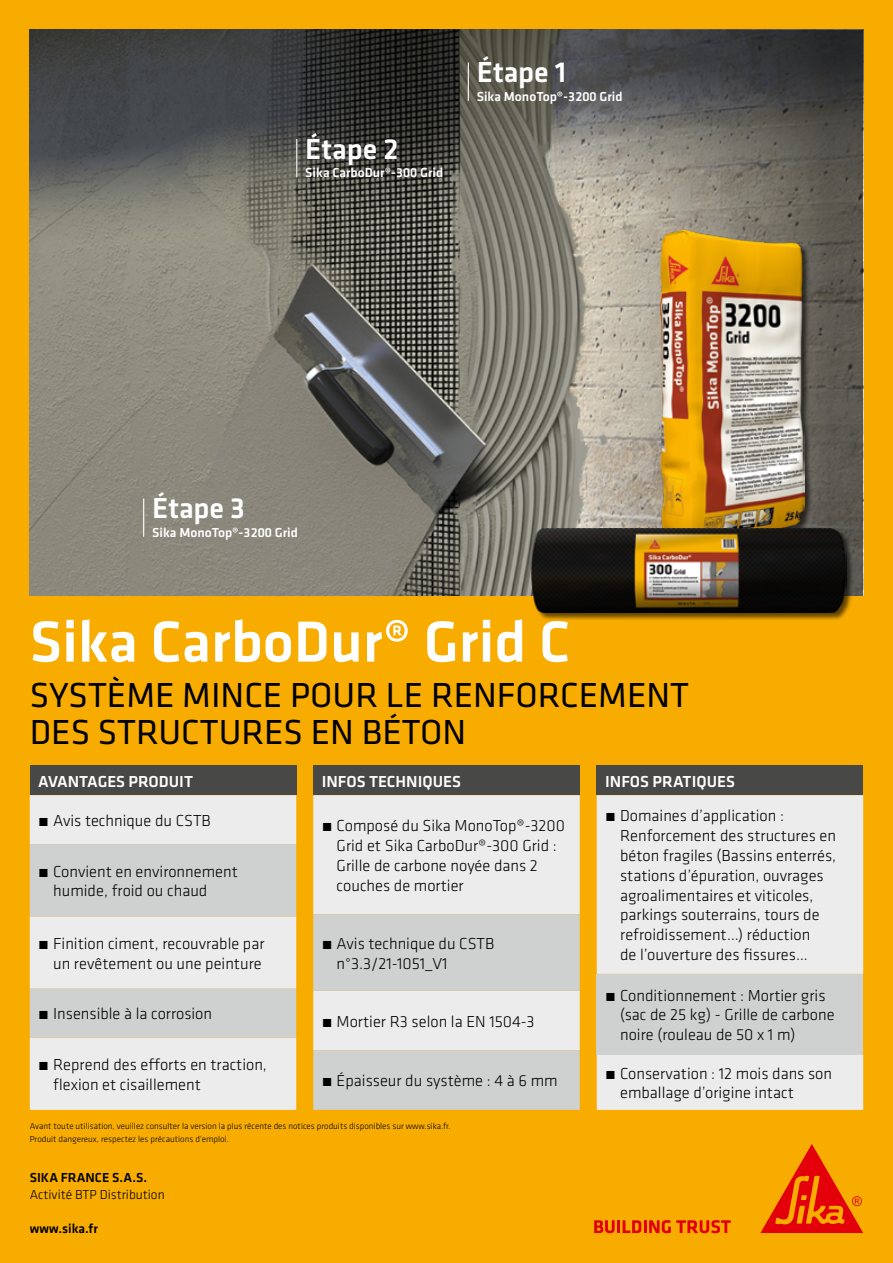
<style>
.page{position:relative;width:893px;height:1263px;background:#f8ac00}
.page>*{position:absolute;margin:0;border:0;box-sizing:border-box;transform-origin:0 0}
.t1{font:500 60px "Klavika";color:#fff}
.t2{font:36px/37px "Klavika";color:#000}
.t3{font:500 30px "Klavika";color:#fff}
.t4{font:300 16.5px/19.8px "Klavika";color:#000}
.t5{font:500 16.5px "Klavika";color:#fff}
.t6{font:500 13.5px "Klavika";color:#fff}
.t7{font:500 13.5px "Klavika";color:#000}
.t8{font:300 13.5px "Klavika";color:#000}
.t9{font:300 9px/12.8px "Klavika";color:#000}
.s1{font-weight:500}
.s2{font-weight:500;color:#fff}
</style>
<div class="page">
<svg style="left:594px;top:1220px;width:137px;height:13px"></svg>
<svg style="left:760px;top:1144px;width:103px;height:89px"></svg>
<img style="left:30px;top:30px;width:550px;height:565px">
<div style="left:313px;top:765px;width:267px;height:30px;background:#484847"></div>
<div style="left:313px;top:795px;width:267px;height:119px;background:#ececec"></div>
<svg style="left:313px;top:914px;width:267px;height:196px;background:#d7d8d7"></svg>
<div style="left:597px;top:765px;width:266px;height:30px;background:#484847"></div>
<div style="left:597px;top:795px;width:266px;height:315px;background:#ececec"></div>
<div style="left:597px;top:974px;width:266px;height:80px;background:#cfd0d0"></div>
<div style="left:30px;top:765px;width:266px;height:30px;background:#484847"></div>
<div style="left:30px;top:795px;width:266px;height:315px;background:#ececec"></div>
<svg style="left:30px;top:844px;width:266px;height:193px;background:#d9dad9"></svg>
<svg style="left:580px;top:30px;width:283px;height:565px;background:#7a766e"></svg>
<div style="left:662px;top:231px;width:151px;height:322px;background:#000;opacity:.6"></div>
<img style="left:661px;top:230px;width:143px;height:298px">
<div style="left:533px;top:529px;width:321px;height:92px;background:#000;opacity:.6"></div>
<img style="left:531px;top:528px;width:315px;height:85px">
<hr style="left:296px;top:139px;width:1px;height:38px;background:#fff">
<hr style="left:143px;top:498px;width:1px;height:39px;background:#fff">
<hr style="left:468px;top:63px;width:1px;height:38px;background:#fff">
<h3 class="t3" style="left:477px;top:52px;width:91px">Étape 1</h3>
<h3 class="t3" style="left:305px;top:128px;width:95px">Étape 2</h3>
<p class="t6" style="left:305px;top:164px;width:140px">Sika CarboDur®-300 Grid</p>
<p class="t6" style="left:477px;top:87px;width:147px">Sika MonoTop®-3200 Grid</p>
<h3 class="t3" style="left:152px;top:488px;width:94px">Étape 3</h3>
<p class="t6" style="left:152px;top:523px;width:147px">Sika MonoTop®-3200 Grid</p>
<h1 class="t1" style="left:30px;top:601px;width:542px">Sika CarboDur® Grid C</h1>
<h2 class="t2" style="left:30px;top:677px;width:661px">SYSTÈME MINCE POUR LE RENFORCEMENT<br>DES STRUCTURES EN BÉTON</h2>
<p class="t5" style="left:322px;top:770px;width:141px">INFOS TECHNIQUES</p>
<p class="t4" style="left:337px;top:816px;width:230px;text-indent:-15px"><span class="s1">́</span> Composé du Sika MonoTop®-3200<br>Grid et Sika CarboDur®-300 Grid :<br>Grille de carbone noyée dans 2 couches de mortier</p>
<p class="t5" style="left:38px;top:770px;width:156px">AVANTAGES PRODUIT</p>
<p class="t4" style="left:38px;top:810px;width:174px"><span class="s1">́</span> Avis technique du CSTB</p>
<p class="t4" style="left:53px;top:861px;width:186px;text-indent:-15px"><span class="s1">́</span> Convient en environnement humide, froid ou chaud</p>
<p class="t4" style="left:38px;top:933px;width:228px;text-align:right"><span class="s1">́</span> Finition ciment, recouvrable par un revêtement ou une peinture</p>
<p class="t4" style="left:38px;top:1004px;width:175px"><span class="s1">́</span> Insensible à la corrosion</p>
<p class="t4" style="left:53px;top:1054px;width:215px;text-indent:-15px"><span class="s1">́</span> Reprend des efforts en traction, flexion et cisaillement</p>
<p class="t9" style="left:30px;top:1120px;width:422px">Avant toute utilisation, veuillez consulter la version la plus récente des notices produits disponibles sur www.sika.fr.<br>Produit dangereux, respectez les précautions d’emploi.</p>
<p class="t4" style="left:605px;top:763px;width:180px;line-height:35px"><span class="s2">INFOS PRATIQUES<br></span><span class="s1">́</span> Domaines d’application :</p>
<p class="t4" style="left:620px;top:826px;width:218px">Renforcement des structures en béton fragiles (Bassins enterrés, stations d’épuration, ouvrages agroalimentaires et viticoles, parkings souterrains, tours de refroidissement…) réduction<br>de l’ouverture des fissures…</p>
<p class="t4" style="left:620px;top:985px;width:216px;text-indent:-15px"><span class="s1">́</span> Conditionnement : Mortier gris (sac de 25 kg) - Grille de carbone noire (rouleau de 50 x 1 m)</p>
<p class="t4" style="left:620px;top:1063px;width:213px;text-indent:-15px"><span class="s1">́</span> Conservation : 12 mois dans son emballage d’origine intact</p>
<p class="t4" style="left:337px;top:933px;width:159px;text-indent:-15px"><span class="s1">́</span> Avis technique du CSTB n°3.3/21-1051_V1</p>
<p class="t4" style="left:322px;top:1011px;width:214px"><span class="s1">́</span> Mortier R3 selon la EN 1504-3</p>
<p class="t4" style="left:322px;top:1071px;width:237px"><span class="s1">́</span> Épaisseur du système : 4 à 6 mm</p>
<p class="t7" style="left:30px;top:1169px;width:119px">SIKA FRANCE S.A.S.</p>
<p class="t8" style="left:30px;top:1187px;width:136px">Activité BTP Distribution</p>
<p class="t7" style="left:30px;top:1219px;width:70px">www.sika.fr</p>
</div>
